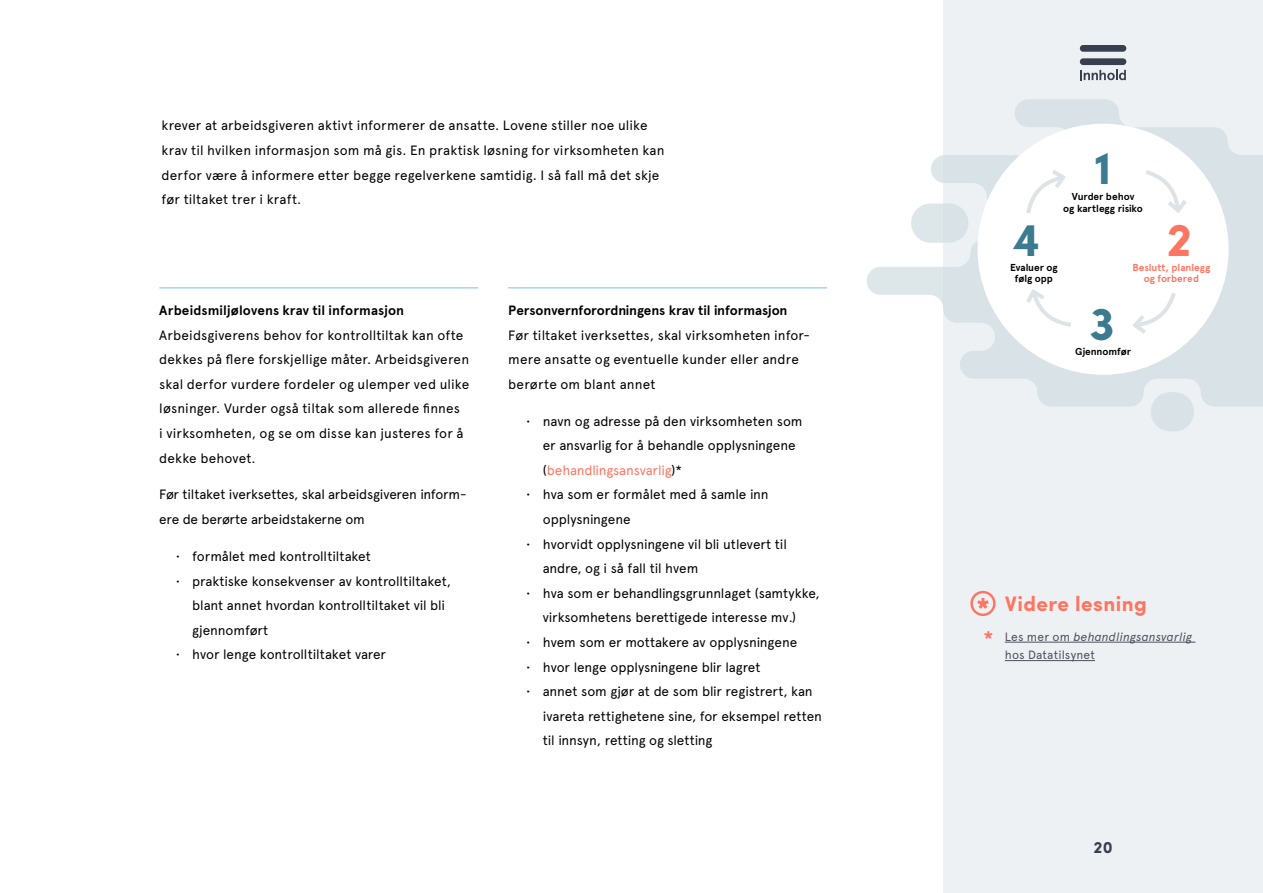
<style>
.page{position:relative;width:1263px;height:893px;background:#fff}
.page>*{position:absolute;margin:0;border:0;box-sizing:border-box;transform-origin:0 0}
.t1{font:700 46.8px "Sofia Pro";color:#3b7a8f}
.t2{font:700 46.8px "Sofia Pro";color:#ff7561}
.t3{font:700 21px "Sofia Pro";letter-spacing:.02em;color:#ff7561}
.t4{font:700 16.5px "Sofia Pro";color:#38404f}
.t5{font:13.5px/24.6px "Apercu";color:#000}
.t6{font:700 13.5px "Apercu";color:#000}
.t7{font:12px/18.5px "Apercu";letter-spacing:.015em;color:#4f4f5e}
.t8{font:700 10.05px/11.7px "Apercu";letter-spacing:-.005em;color:#000;text-align:center}
.t9{font:700 10.05px/11.7px "Apercu";color:#ff7561;text-align:center}
.s1{color:#ff7561}
.s2{font-style:italic}
</style>
<div class="page">
<div style="left:943px;top:0;width:320px;height:893px;background:#eef1f3"></div>
<div style="left:1151px;top:392px;width:43px;height:39px;background:#d9e3e7;border-radius:19px"></div>
<svg style="left:867px;top:99px;width:396px;height:308px"></svg>
<div style="left:1080px;top:58px;width:46px;height:7px;background:#38404f;border-radius:3px"></div>
<div style="left:1080px;top:45px;width:46px;height:7px;background:#38404f;border-radius:3px"></div>
<svg style="left:1080px;top:70px;width:46px;height:10px"></svg>
<div style="left:977px;top:124px;width:251px;height:251px;background:#fff;border-radius:50%"></div>
<svg style="left:1026px;top:170px;width:40px;height:44px"></svg>
<svg style="left:1146px;top:170px;width:41px;height:43px"></svg>
<svg style="left:1026px;top:289px;width:45px;height:38px"></svg>
<svg style="left:1132px;top:293px;width:44px;height:41px"></svg>
<hr style="left:159px;top:287px;width:319px;height:1px;background:#75c7d4">
<hr style="left:508px;top:287px;width:319px;height:1px;background:#75c7d4">
<hr style="left:1005px;top:642px;width:190px;height:1px;background:#4f4f5e">
<hr style="left:1005px;top:660px;width:90px;height:1px;background:#4f4f5e">
<svg style="left:970px;top:591px;width:25px;height:25px"></svg>
<p class="t5" style="left:162px;top:113px;width:504px">krever at arbeidsgiveren aktivt informerer de ansatte. Lovene stiller noe ulike krav til hvilken informasjon som må gis. En praktisk løsning for virksomheten kan derfor være å informere etter begge regelverkene samtidig. I så fall må det skje før tiltaket trer i kraft.</p>
<p class="t6" style="left:159px;top:302px;width:246px">Arbeidsmiljølovens krav til informasjon</p>
<p class="t5" style="left:159px;top:322px;width:311px">Arbeidsgiverens behov for kontrolltiltak kan ofte dekkes på flere forskjellige måter. Arbeidsgiveren skal derfor vurdere fordeler og ulemper ved ulike løsninger. Vurder også tiltak som allerede finnes<br>i virksomheten, og se om disse kan justeres for å dekke behovet.</p>
<p class="t5" style="left:159px;top:482px;width:309px">Før tiltaket iverksettes, skal arbeidsgiveren inform&shy;ere de berørte arbeidstakerne om</p>
<p class="t5" style="left:176px;top:544px;width:197px">• formålet med kontrolltiltaket</p>
<p class="t5" style="left:192px;top:568px;width:260px;text-indent:-16px">• praktiske konsekvenser av kontrolltiltaket, blant annet hvordan kontrolltiltaket vil bli gjennomført</p>
<p class="t5" style="left:176px;top:642px;width:212px">• hvor lenge kontrolltiltaket varer</p>
<p class="t6" style="left:508px;top:302px;width:281px">Personvernforordningens krav til informasjon</p>
<p class="t5" style="left:508px;top:322px;width:303px">Før tiltaket iverksettes, skal virksomheten infor&shy;mere ansatte og eventuelle kunder eller andre berørte om blant annet</p>
<p class="t5" style="left:543px;top:408px;width:261px;text-indent:-16px">• navn og adresse på den virksomheten som er ansvarlig for å behandle opplysningene (<span class="s1">behandlingsansvarlig</span>)*</p>
<p class="t5" style="left:543px;top:482px;width:227px;text-indent:-16px">• hva som er formålet med å samle inn opplysningene</p>
<p class="t5" style="left:543px;top:531px;width:246px;text-indent:-16px">• hvorvidt opplysningene vil bli utlevert til andre, og i så fall til hvem</p>
<p class="t5" style="left:526px;top:581px;width:295px;text-align:center">• hva som er behandlingsgrunnlaget (samtykke, virksomhetens berettigede interesse mv.)</p>
<p class="t5" style="left:526px;top:630px;width:272px">• hvem som er mottakere av opplysningene</p>
<p class="t5" style="left:526px;top:654px;width:236px">• hvor lenge opplysningene blir lagret</p>
<p class="t5" style="left:543px;top:679px;width:281px;text-indent:-16px">• annet som gjør at de som blir registrert, kan ivareta rettighetene sine, for eksempel retten til innsyn, retting og sletting</p>
<h1 class="t1" style="left:1094px;top:132px;width:19px">1</h1>
<p class="t8" style="left:1063px;top:191px;width:81px">Vurder behov<br>og kartlegg risiko</p>
<h1 class="t1" style="left:1012px;top:204px;width:30px">4</h1>
<p class="t8" style="left:1010px;top:262px;width:49px">Evaluer og følg opp</p>
<h1 class="t1" style="left:1089px;top:287px;width:27px">3</h1>
<h1 class="t2" style="left:1166px;top:204px;width:27px">2</h1>
<p class="t9" style="left:1132px;top:262px;width:79px">Beslutt, planlegg og forbered</p>
<p class="t8" style="left:1075px;top:345px;width:57px">Gjennomfør</p>
<h2 class="t3" style="left:983px;top:623px;width:11px">*</h2>
<h2 class="t3" style="left:1005px;top:588px;width:144px">Videre lesning</h2>
<p class="t7" style="left:1005px;top:627px;width:189px">Les mer om <span class="s2">behandlingsansvarlig </span>hos Datatilsynet</p>
<p class="t4" style="left:1093px;top:834px;width:21px">20</p>
</div>
